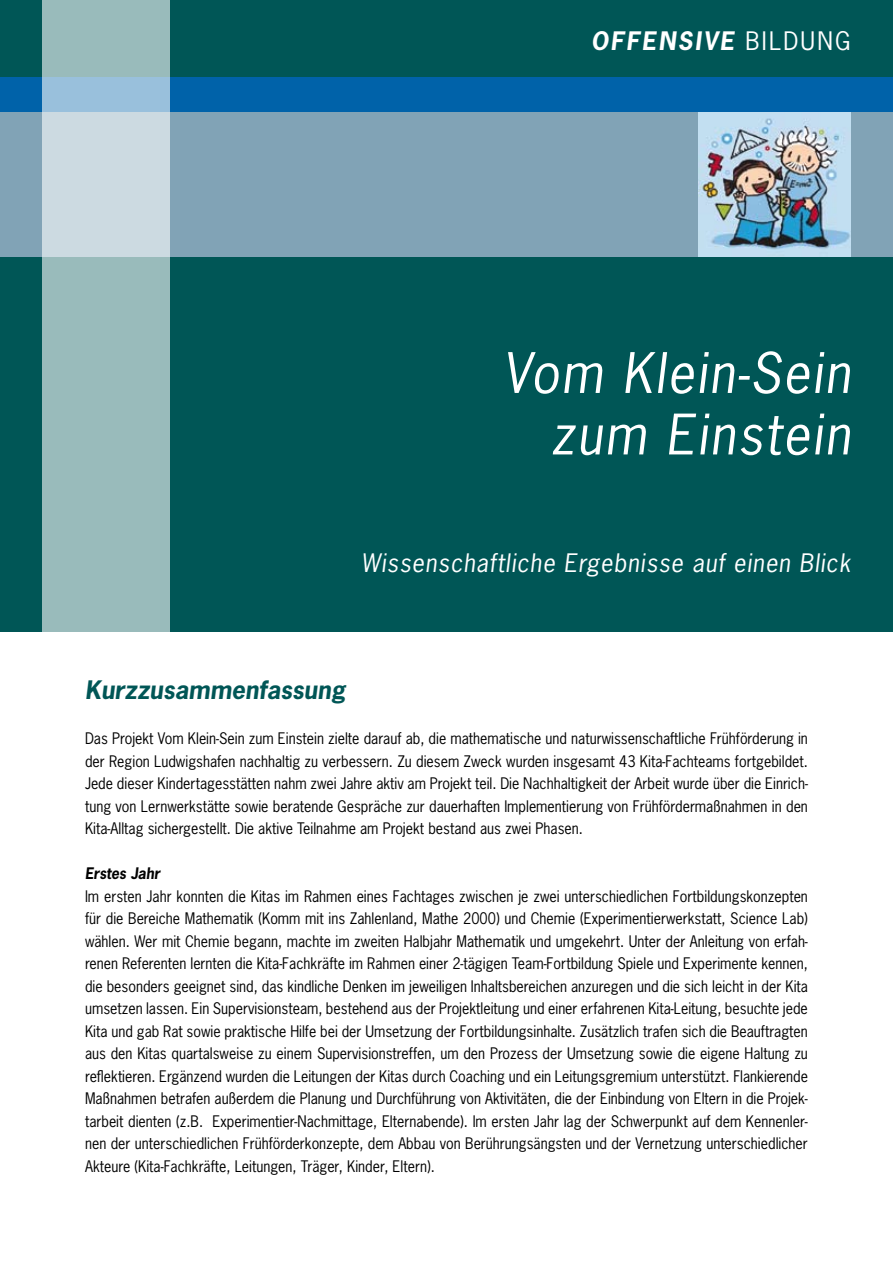
<style>
.page{position:relative;width:893px;height:1263px;background:#fff}
.page>*{position:absolute;margin:0;border:0;box-sizing:border-box;transform-origin:0 0}
.t1{font:italic 52.5px/61.5px "News Gothic Std";letter-spacing:.04em;color:#fff;text-align:right}
.t2{font:italic 24px "News Gothic Std";letter-spacing:.04em;color:#fff}
.t3{font:italic 700 24px "News Gothic Std";color:#005656}
.t4{font:italic 700 24px "News Gothic Std";letter-spacing:.09em;color:#fff}
.t5{font:15px/22.5px "News Gothic Std";color:#000;text-align:justify;scale:.95 1}
.t6{font:italic 700 15px "News Gothic Std";color:#000;scale:.95 1}
.s1{font-weight:400;font-style:normal}
</style>
<div class="page">
<div style="left:0;top:0;width:893px;height:631px;background:#005656"></div>
<div style="left:0;top:108px;width:893px;height:149px;background:#81a3b6"></div>
<img style="left:699px;top:112px;width:151px;height:145px">
<div style="left:0;top:78px;width:893px;height:34px;background:#0062a9"></div>
<svg style="left:43px;top:0;width:127px;height:632px;fill:#9bb"></svg>
<h2 class="t4" style="left:591px;top:25px;width:261px">Offensive <span class="s1">Bildung</span></h2>
<h1 class="t1" style="left:503px;top:343px;width:349px">Vom Klein-Sein zum Einstein</h1>
<h2 class="t2" style="left:361px;top:547px;width:491px">Wissenschaftliche Ergebnisse auf einen Blick</h2>
<h2 class="t3" style="left:85px;top:674px;width:262px">Kurzzusammenfassung</h2>
<p class="t5" style="left:85px;top:727px;width:762px">Das Projekt Vom Klein-Sein zum Einstein zielte darauf ab, die mathematische und naturwissenschaftliche Frühförderung in der Region Ludwigshafen nachhaltig zu verbessern. Zu diesem Zweck wurden insgesamt 43 Kita-Fachteams fortgebildet.<br>Jede dieser Kindertagesstätten nahm zwei Jahre aktiv am Projekt teil. Die Nachhaltigkeit der Arbeit wurde über die Einrich&shy;tung von Lernwerkstätte sowie beratende Gespräche zur dauerhaften Implementierung von Frühfördermaßnahmen in den Kita-Alltag sichergestellt. Die aktive Teilnahme am Projekt bestand aus zwei Phasen.</p>
<p class="t6" style="left:85px;top:863px;width:81px">Erstes Jahr</p>
<p class="t5" style="left:85px;top:884px;width:762px">Im ersten Jahr konnten die Kitas im Rahmen eines Fachtages zwischen je zwei unterschiedlichen Fortbildungskonzepten für die Bereiche Mathematik (Komm mit ins Zahlenland, Mathe 2000) und Chemie (Experimentierwerkstatt, Science Lab) wählen. Wer mit Chemie begann, machte im zweiten Halbjahr Mathematik und umgekehrt. Unter der Anleitung von erfah&shy;renen Referenten lernten die Kita-Fachkräfte im Rahmen einer 2-tägigen Team-Fortbildung Spiele und Experimente kennen, die besonders geeignet sind, das kindliche Denken im jeweiligen Inhaltsbereichen anzuregen und die sich leicht in der Kita umsetzen lassen. Ein Supervisionsteam, bestehend aus der Projektleitung und einer erfahrenen Kita-Leitung, besuchte jede Kita und gab Rat sowie praktische Hilfe bei der Umsetzung der Fortbildungsinhalte. Zusätzlich trafen sich die Beauftragten aus den Kitas quartalsweise zu einem Supervisionstreffen, um den Prozess der Umsetzung sowie die eigene Haltung zu reflektieren. Ergänzend wurden die Leitungen der Kitas durch Coaching und ein Leitungsgremium unterstützt. Flankierende Maßnahmen betrafen außerdem die Planung und Durchführung von Aktivitäten, die der Einbindung von Eltern in die Projek&shy;tarbeit dienten (z.B. Experimentier-Nachmittage, Elternabende). Im ersten Jahr lag der Schwerpunkt auf dem Kennenler&shy;nen der unterschiedlichen Frühförderkonzepte, dem Abbau von Berührungsängsten und der Vernetzung unterschiedlicher Akteure (Kita-Fachkräfte, Leitungen, Träger, Kinder, Eltern).</p>
</div>
